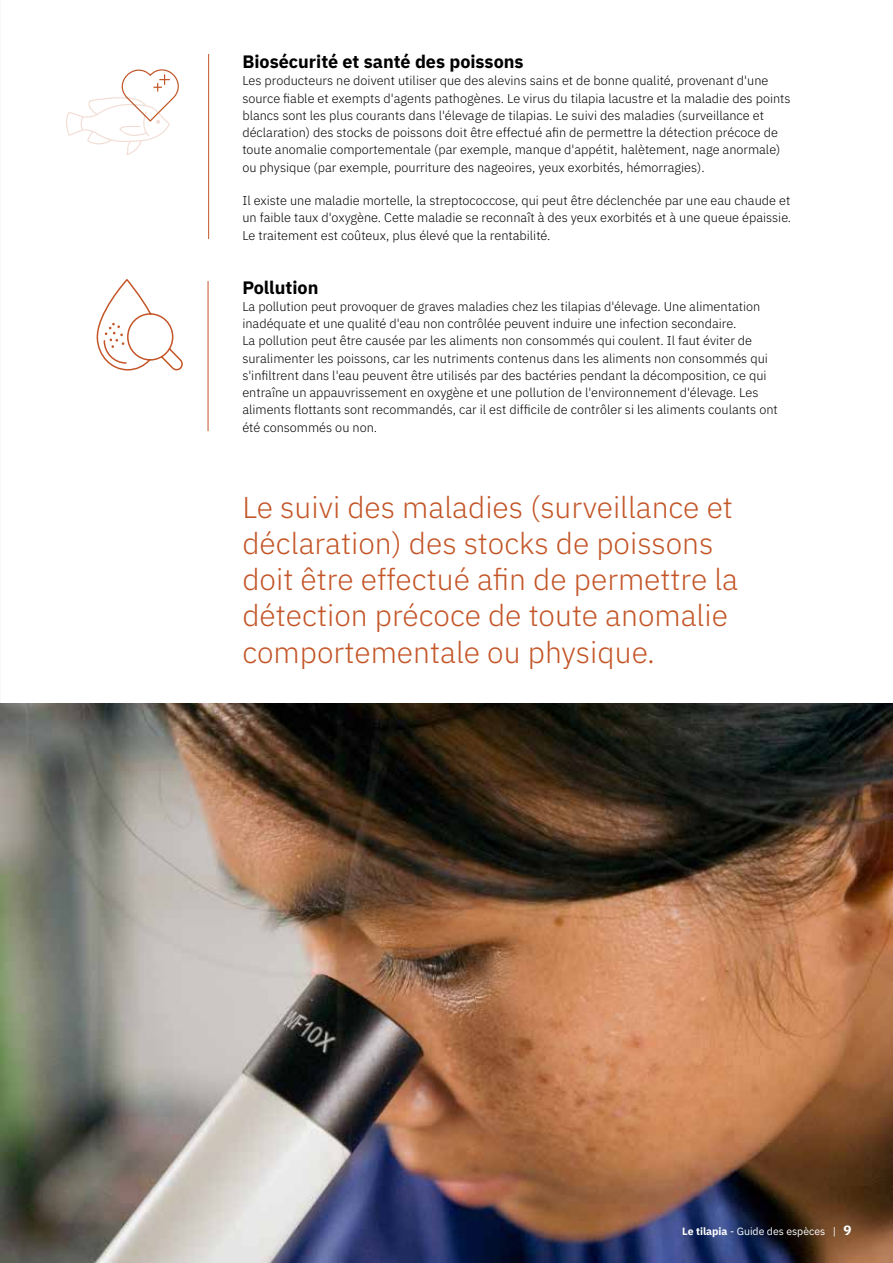
<style>
.page{position:relative;width:893px;height:1263px;background:#fff}
.page>*{position:absolute;margin:0;border:0;box-sizing:border-box;transform-origin:0 0}
.t1{font:300 30px/36px "IBM Plex Sans";color:#c35527}
.t2{font:700 18px "IBM Plex Sans";color:#000}
.t3{font:300 12.75px/17.2px "IBM Plex Sans";color:#000}
.t4{font:10.5px "IBM Plex Sans";color:#fff}
.s1{font-weight:700}
.s2{font-weight:700;font-size:13.5px}
</style>
<div class="page">
<hr style="left:208px;top:54px;width:1px;height:185px;background:#c35527">
<hr style="left:208px;top:281px;width:1px;height:150px;background:#c35527">
<img style="left:0;top:704px;width:893px;height:559px">
<svg style="left:66px;top:69px;width:113px;height:86px"></svg>
<svg style="left:96px;top:280px;width:87px;height:91px"></svg>
<h2 class="t2" style="left:242px;top:47px;width:283px">Biosécurité et santé des poissons</h2>
<p class="t3" style="left:242px;top:71px;width:550px">Les producteurs ne doivent utiliser que des alevins sains et de bonne qualité, provenant d'une source fiable et exempts d'agents pathogènes. Le virus du tilapia lacustre et la maladie des points blancs sont les plus courants dans l'élevage de tilapias. Le suivi des maladies (surveillance et déclaration) des stocks de poissons doit être effectué afin de permettre la détection précoce de toute anomalie comportementale (par exemple, manque d'appétit, halètement, nage anormale) ou physique (par exemple, pourriture des nageoires, yeux exorbités, hémorragies).</p>
<p class="t3" style="left:242px;top:191px;width:550px;text-align:justify">Il existe une maladie mortelle, la streptococcose, qui peut être déclenchée par une eau chaude et un faible taux d'oxygène. Cette maladie se reconnaît à des yeux exorbités et à une queue épaissie.<br>Le traitement est coûteux, plus élevé que la rentabilité.</p>
<h2 class="t2" style="left:242px;top:273px;width:78px">Pollution</h2>
<p class="t3" style="left:242px;top:297px;width:537px">La pollution peut provoquer de graves maladies chez les tilapias d'élevage. Une alimentation inadéquate et une qualité d'eau non contrôlée peuvent induire une infection secondaire.<br>La pollution peut être causée par les aliments non consommés qui coulent. Il faut éviter de suralimenter les poissons, car les nutriments contenus dans les aliments non consommés qui s'infiltrent dans l'eau peuvent être utilisés par des bactéries pendant la décomposition, ce qui entraîne un appauvrissement en oxygène et une pollution de l'environnement d'élevage. Les aliments flottants sont recommandés, car il est difficile de contrôler si les aliments coulants ont été consommés ou non.</p>
<h1 class="t1" style="left:242px;top:487px;width:497px">Le suivi des maladies (surveillance et déclaration) des stocks de poissons doit être effectué afin de permettre la détection précoce de toute anomalie comportementale ou physique.</h1>
<p class="t4" style="left:682px;top:1223px;width:171px"><span class="s1">Le tilapia</span> - Guide des espèces | <span class="s2">9</span></p>
</div>
